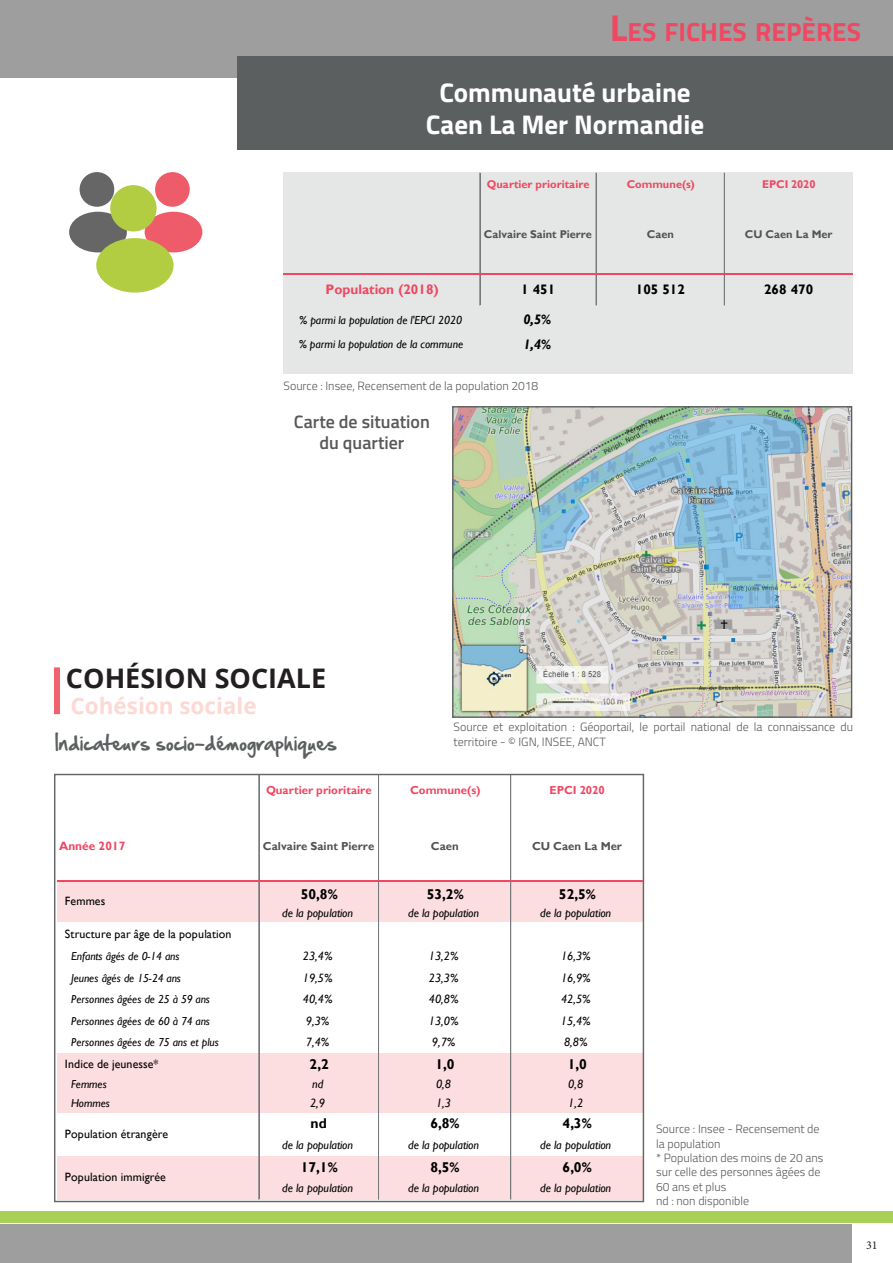
<style>
.page{position:relative;width:893px;height:1263px;background:#fff}
.page>*{position:absolute;margin:0;border:0;box-sizing:border-box;transform-origin:0 0}
.t1{font:700 27px "Titillium Web";color:#fff}
.En-tête_de_page_-_No{font:700 27px "Open Sans";color:#231f20}
.t2{font:700 26.25px "Titillium Web";color:#ef4862}
.Texte_bleu_-_Aligner{font:700 22.5px "Open Sans";color:#fcd9d4}
.Texte_de_corps_de_pa{font:18px "Hand Of Sean";color:#5b5f60}
.t3{font:600 18px/21.6px "Titillium Web";color:#57585a;text-align:center}
.t4{font:700 14.1px "Gill Sans";letter-spacing:.005em;color:#000001}
.t5{font:700 13.8px "Gill Sans";color:#ee4862}
.t6{font:700 13.8px "Gill Sans";letter-spacing:.005em;color:#000001}
.t7{font:italic 700 13.8px "Gill Sans";color:#000001}
.t8{font:300 12px/14.4px "Titillium Web";color:#57585a}
.t9{font:italic 12px "Gill Sans";letter-spacing:-.01em;color:#000001}
.t10{font:12px "Gill Sans";letter-spacing:.01em;color:#000001}
.t11{font:700 12px "Gill Sans";letter-spacing:.015em;color:#ee4862}
.t12{font:12px "Minion Pro";color:#231f20}
.t13{font:italic 11.7px "Gill Sans";letter-spacing:-.01em;color:#000001}
.t14{font:italic 11.55px "Gill Sans";letter-spacing:-.015em;color:#000001}
.t15{font:700 11.55px "Gill Sans";color:#ee4862}
.t16{font:700 11.55px "Gill Sans";color:#515455}
.t17{font:700 11.25px "Gill Sans";color:#ee4862}
.t18{font:700 11.25px "Gill Sans";color:#515455}
.s1{font-size:37.5px}
</style>
<div class="page">
<div style="left:0;top:0;width:893px;height:77px;background:#9f9e9f"></div>
<div style="left:237px;top:56px;width:656px;height:94px;background:#5b5f60"></div>
<div style="left:0;top:1224px;width:852px;height:39px;background:#9f9e9f"></div>
<div style="left:0;top:1212px;width:893px;height:11px;background:#a8d054"></div>
<img style="left:454px;top:408px;width:396px;height:308px">
<div style="left:452px;top:406px;width:400px;height:312px;border:1px solid #5b5f60"></div>
<div style="left:284px;top:172px;width:569px;height:201px;background:#e5e6e6"></div>
<hr style="left:480px;top:173px;width:1px;height:100px;background:#75797b">
<hr style="left:596px;top:173px;width:1px;height:100px;background:#75797b">
<hr style="left:724px;top:173px;width:1px;height:100px;background:#75797b">
<hr style="left:480px;top:274px;width:1px;height:31px;background:#75797b">
<hr style="left:596px;top:274px;width:1px;height:31px;background:#75797b">
<hr style="left:724px;top:274px;width:1px;height:31px;background:#75797b">
<hr style="left:284px;top:273px;width:569px;height:1px;background:#ee4862">
<div style="left:145px;top:212px;width:57px;height:40px;background:#ee5c69;border-radius:50%"></div>
<div style="left:155px;top:172px;width:35px;height:35px;background:#ee5c69;border-radius:50%"></div>
<div style="left:69px;top:212px;width:58px;height:40px;background:#666;border-radius:50%"></div>
<div style="left:80px;top:172px;width:34px;height:35px;background:#666;border-radius:50%"></div>
<div style="left:96px;top:238px;width:78px;height:55px;background:#b3cd43;border-radius:50%"></div>
<div style="left:110px;top:185px;width:47px;height:46px;background:#b3cd43;border-radius:50%"></div>
<div style="left:57px;top:881px;width:586px;height:41px;background:#fcdde0"></div>
<div style="left:57px;top:1053px;width:586px;height:60px;background:#fcdde0"></div>
<div style="left:57px;top:1156px;width:586px;height:43px;background:#fcdde0"></div>
<hr style="left:259px;top:774px;width:1px;height:106px;background:#75797b">
<hr style="left:378px;top:774px;width:1px;height:106px;background:#75797b">
<hr style="left:379px;top:774px;width:1px;height:106px;background:#75797b">
<hr style="left:510px;top:774px;width:1px;height:106px;background:#75797b">
<hr style="left:511px;top:774px;width:1px;height:106px;background:#75797b">
<hr style="left:259px;top:881px;width:1px;height:318px;background:#75797b">
<hr style="left:378px;top:881px;width:1px;height:318px;background:#75797b">
<hr style="left:379px;top:881px;width:1px;height:318px;background:#75797b">
<hr style="left:510px;top:881px;width:1px;height:318px;background:#75797b">
<hr style="left:511px;top:881px;width:1px;height:318px;background:#75797b">
<hr style="left:57px;top:880px;width:586px;height:1px;background:#ee4862">
<div style="left:54px;top:667px;width:6px;height:47px;background:#f0636e"></div>
<h2 class="t2" style="left:610px;top:12px;width:253px"><span class="s1">L</span>ES FICHES REPÈRES</h2>
<p class="t1" style="left:439px;top:72px;width:253px">Communauté urbaine</p>
<p class="t1" style="left:426px;top:104px;width:280px">Caen La Mer Normandie</p>
<p class="t17" style="left:487px;top:177px;width:104px">Quartier prioritaire</p>
<p class="t17" style="left:627px;top:177px;width:70px">Commune(s)</p>
<p class="t17" style="left:762px;top:177px;width:55px">EPCI 2020</p>
<p class="t18" style="left:484px;top:228px;width:110px">Calvaire Saint Pierre</p>
<p class="t18" style="left:647px;top:228px;width:29px">Caen</p>
<p class="t18" style="left:745px;top:228px;width:89px">CU Caen La Mer</p>
<p class="t5" style="left:325px;top:281px;width:115px">Population (2018)</p>
<p class="t6" style="left:521px;top:281px;width:36px">1 451</p>
<p class="t6" style="left:636px;top:281px;width:51px">105 512</p>
<p class="t6" style="left:764px;top:281px;width:51px">268 470</p>
<p class="t13" style="left:299px;top:313px;width:165px">% parmi la population de l'EPCI 2020</p>
<p class="t7" style="left:524px;top:312px;width:29px">0,5%</p>
<p class="t13" style="left:299px;top:337px;width:166px">% parmi la population de la commune</p>
<p class="t7" style="left:524px;top:336px;width:29px">1,4%</p>
<p class="t8" style="left:284px;top:378px;width:256px">Source : Insee, Recensement de la population 2018</p>
<p class="t3" style="left:294px;top:410px;width:138px">Carte de situation du quartier</p>
<p class="En-tête_de_page_-_No" style="left:66px;top:659px;width:262px">COHÉSION SOCIALE</p>
<p class="Texte_bleu_-_Aligner" style="left:70px;top:690px;width:188px">Cohésion sociale</p>
<p class="Texte_de_corps_de_pa" style="left:55px;top:726px;width:284px">Indicateurs socio-démographiques</p>
<p class="t8" style="left:454px;top:719px;width:401px">Source et exploitation : Géoportail, le portail national de la connaissance du territoire - © IGN, INSEE, ANCT</p>
<p class="t15" style="left:266px;top:783px;width:107px">Quartier prioritaire</p>
<p class="t15" style="left:410px;top:783px;width:72px">Commune(s)</p>
<p class="t15" style="left:550px;top:783px;width:57px">EPCI 2020</p>
<p class="t11" style="left:59px;top:839px;width:68px">Année 2017</p>
<p class="t16" style="left:263px;top:839px;width:113px">Calvaire Saint Pierre</p>
<p class="t16" style="left:431px;top:839px;width:29px">Caen</p>
<p class="t16" style="left:532px;top:839px;width:92px">CU Caen La Mer</p>
<p class="t4" style="left:301px;top:885px;width:39px">50,8%</p>
<p class="t4" style="left:427px;top:885px;width:39px">53,2%</p>
<p class="t4" style="left:559px;top:885px;width:39px">52,5%</p>
<p class="t9" style="left:282px;top:906px;width:72px">de la population</p>
<p class="t9" style="left:408px;top:906px;width:72px">de la population</p>
<p class="t9" style="left:540px;top:906px;width:72px">de la population</p>
<p class="t10" style="left:65px;top:927px;width:168px">Structure par âge de la population</p>
<p class="t14" style="left:71px;top:949px;width:110px">Enfants âgés de 0-14 ans</p>
<p class="t9" style="left:303px;top:949px;width:31px">23,4%</p>
<p class="t9" style="left:429px;top:949px;width:31px">13,2%</p>
<p class="t9" style="left:561px;top:949px;width:31px">16,3%</p>
<p class="t14" style="left:71px;top:971px;width:111px">Jeunes âgés de 15-24 ans</p>
<p class="t9" style="left:303px;top:971px;width:31px">19,5%</p>
<p class="t9" style="left:429px;top:971px;width:31px">23,3%</p>
<p class="t9" style="left:561px;top:971px;width:31px">16,9%</p>
<p class="t14" style="left:71px;top:993px;width:140px">Personnes âgées de 25 à 59 ans</p>
<p class="t9" style="left:303px;top:992px;width:31px">40,4%</p>
<p class="t9" style="left:429px;top:992px;width:31px">40,8%</p>
<p class="t9" style="left:561px;top:992px;width:31px">42,5%</p>
<p class="t14" style="left:71px;top:1014px;width:140px">Personnes âgées de 60 à 74 ans</p>
<p class="t9" style="left:306px;top:1014px;width:25px">9,3%</p>
<p class="t9" style="left:429px;top:1014px;width:31px">13,0%</p>
<p class="t9" style="left:561px;top:1014px;width:31px">15,4%</p>
<p class="t14" style="left:71px;top:1036px;width:149px">Personnes âgées de 75 ans et plus</p>
<p class="t9" style="left:306px;top:1035px;width:25px">7,4%</p>
<p class="t9" style="left:432px;top:1035px;width:25px">9,7%</p>
<p class="t9" style="left:564px;top:1035px;width:25px">8,8%</p>
<p class="t10" style="left:65px;top:1057px;width:95px">Indice de jeunesse*</p>
<p class="t4" style="left:310px;top:1056px;width:21px">2,2</p>
<p class="t4" style="left:436px;top:1056px;width:21px">1,0</p>
<p class="t4" style="left:568px;top:1056px;width:21px">1,0</p>
<p class="t14" style="left:71px;top:1077px;width:37px">Femmes</p>
<p class="t9" style="left:312px;top:1077px;width:13px">nd</p>
<p class="t9" style="left:436px;top:1077px;width:17px">0,8</p>
<p class="t9" style="left:568px;top:1077px;width:17px">0,8</p>
<p class="t14" style="left:71px;top:1096px;width:40px">Hommes</p>
<p class="t9" style="left:310px;top:1096px;width:17px">2,9</p>
<p class="t9" style="left:436px;top:1096px;width:17px">1,3</p>
<p class="t9" style="left:568px;top:1096px;width:17px">1,2</p>
<p class="t4" style="left:311px;top:1115px;width:18px">nd</p>
<p class="t4" style="left:430px;top:1115px;width:31px">6,8%</p>
<p class="t4" style="left:563px;top:1115px;width:31px">4,3%</p>
<p class="t9" style="left:282px;top:1138px;width:72px">de la population</p>
<p class="t9" style="left:408px;top:1138px;width:72px">de la population</p>
<p class="t9" style="left:540px;top:1138px;width:72px">de la population</p>
<p class="t4" style="left:301px;top:1158px;width:39px">17,1%</p>
<p class="t4" style="left:430px;top:1158px;width:31px">8,5%</p>
<p class="t4" style="left:563px;top:1158px;width:31px">6,0%</p>
<p class="t9" style="left:282px;top:1181px;width:72px">de la population</p>
<p class="t9" style="left:408px;top:1181px;width:72px">de la population</p>
<p class="t9" style="left:540px;top:1181px;width:72px">de la population</p>
<p class="t10" style="left:65px;top:894px;width:42px">Femmes</p>
<p class="t10" style="left:65px;top:1127px;width:105px">Population étrangère</p>
<p class="t10" style="left:65px;top:1170px;width:103px">Population immigrée</p>
<p class="t8" style="left:656px;top:1121px;width:165px">Source : Insee - Recensement de la population</p>
<p class="t8" style="left:656px;top:1150px;width:169px">* Population des moins de 20 ans sur celle des personnes âgées de<br>60 ans et plus</p>
<p class="t8" style="left:656px;top:1193px;width:94px">nd : non disponible</p>
<p class="t12" style="left:866px;top:1237px;width:13px">31</p>
</div>
